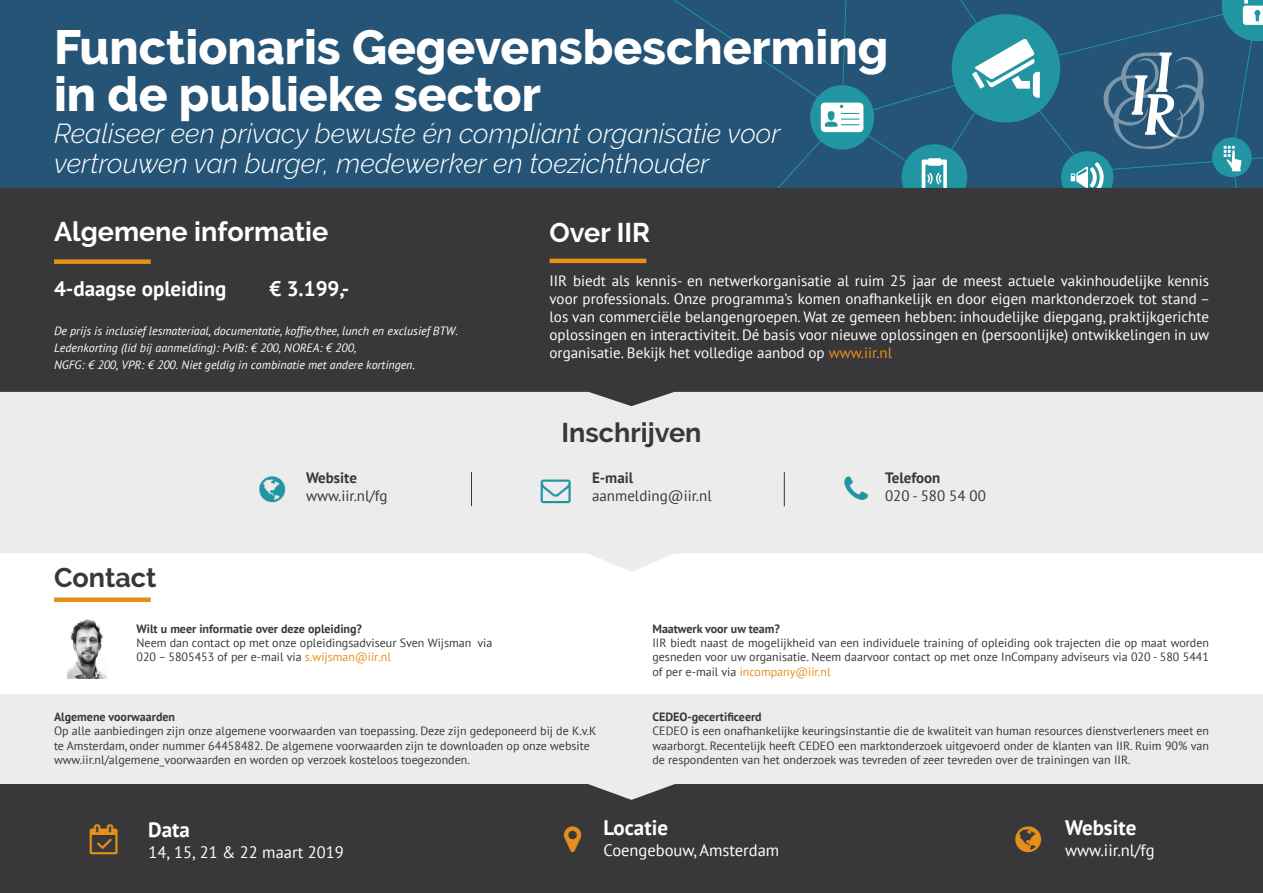
<style>
.page{position:relative;width:1263px;height:893px;background:#fff}
.page>*{position:absolute;margin:0;border:0;box-sizing:border-box;transform-origin:0 0}
.t1{font:800 47.85px/46.5px "Raleway";color:#fff}
.t2{font:italic 300 27.3px/30.2px "Raleway";color:#fff}
.t3{font:700 27px "Raleway";color:#fff}
.t4{font:700 27px "Raleway";color:#38383b}
.t5{font:700 21px "PT Sans";color:#fff}
.t6{font:16.5px "PT Sans";color:#fff}
.t7{font:15px/18px "PT Sans";color:#fff;text-align:justify}
.t8{font:15px "PT Sans";color:#38383b}
.t9{font:700 15px "PT Sans";color:#38383b}
.t10{font:12px/14.4px "PT Sans";color:#38383b}
.t11{font:italic 12px/16.8px "PT Sans";color:#fff}
.t12{font:700 12px "PT Sans";color:#38383b}
.s1{color:#e5901a}
</style>
<div class="page">
<div style="left:0;top:0;width:1263px;height:188px;background:#255477"></div>
<div style="left:0;top:782px;width:1263px;height:111px;background:#38383b"></div>
<svg style="left:0;top:694px;width:1263px;height:106px;background:#d1d1d2"></svg>
<svg style="left:0;top:406px;width:1263px;height:166px;background:#eee"></svg>
<div style="left:0;top:188px;width:1263px;height:218px;background:#38383b"></div>
<img style="left:68px;top:619px;width:38px;height:59px">
<svg style="left:629px;top:0;width:634px;height:198px"></svg>
<div style="left:54px;top:259px;width:97px;height:5px;background:#e5901a"></div>
<hr style="left:471px;top:472px;width:1px;height:34px;background:#38383b">
<hr style="left:784px;top:472px;width:1px;height:34px;background:#38383b">
<hr style="left:550px;top:259px;width:96px;height:4px;background:#e5901a">
<div style="left:54px;top:597px;width:97px;height:5px;background:#e5901a"></div>
<svg style="left:260px;top:476px;width:25px;height:26px"></svg>
<svg style="left:541px;top:479px;width:30px;height:24px"></svg>
<svg style="left:844px;top:476px;width:24px;height:24px"></svg>
<h1 class="t1" style="left:54px;top:24px;width:836px">Functionaris Gegevensbescherming in de publieke sector</h1>
<h2 class="t2" style="left:54px;top:118px;width:728px">Realiseer een privacy bewuste én compliant organisatie voor vertrouwen van burger, medewerker en toezichthouder</h2>
<h3 class="t3" style="left:54px;top:216px;width:276px">Algemene informatie</h3>
<h3 class="t5" style="left:54px;top:275px;width:174px">4-daagse opleiding</h3>
<h3 class="t5" style="left:269px;top:275px;width:81px">€ 3.199,-</h3>
<p class="t11" style="left:54px;top:323px;width:405px">De prijs is inclusief lesmateriaal, documentatie, koffie/thee, lunch en exclusief BTW.<br>Ledenkorting (lid bij aanmelding): PvIB: € 200, NOREA: € 200,<br>NGFG: € 200, VPR: € 200. Niet geldig in combinatie met andere kortingen.</p>
<h3 class="t3" style="left:550px;top:217px;width:102px">Over IIR</h3>
<p class="t7" style="left:550px;top:272px;width:662px">IIR biedt als kennis- en netwerkorganisatie al ruim 25 jaar de meest actuele vakinhoudelijke kennis voor professionals. Onze programma’s komen onafhankelijk en door eigen marktonderzoek tot stand – los van commerciële belangengroepen. Wat ze gemeen hebben: inhoudelijke diepgang, praktijkgerichte oplossingen en interactiviteit. Dé basis voor nieuwe oplossingen en (persoonlijke) ontwikkelingen in uw organisatie. Bekijk het volledige aanbod op <span class="s1">www.iir.nl</span></p>
<h3 class="t4" style="left:561px;top:417px;width:142px">Inschrijven</h3>
<p class="t9" style="left:306px;top:468px;width:52px">Website</p>
<p class="t8" style="left:306px;top:486px;width:83px">www.iir.nl/fg</p>
<p class="t9" style="left:592px;top:468px;width:43px">E-mail</p>
<p class="t8" style="left:592px;top:486px;width:121px">aanmelding@iir.nl</p>
<p class="t9" style="left:885px;top:468px;width:57px">Telefoon</p>
<p class="t8" style="left:885px;top:486px;width:102px">020 - 580 54 00</p>
<h3 class="t4" style="left:54px;top:562px;width:104px">Contact</h3>
<p class="t12" style="left:136px;top:620px;width:227px">Wilt u meer informatie over deze opleiding?</p>
<p class="t10" style="left:136px;top:635px;width:357px">Neem dan contact op met onze opleidingsadviseur Sven Wijsman via<br>020 – 5805453 of per e-mail via <span class="s1">s.wijsman@iir.nl</span></p>
<p class="t12" style="left:652px;top:620px;width:129px">Maatwerk voor uw team?</p>
<p class="t10" style="left:652px;top:635px;width:558px;text-align:justify">IIR biedt naast de mogelijkheid van een individuele training of opleiding ook trajecten die op maat worden gesneden voor uw organisatie. Neem daarvoor contact op met onze InCompany adviseurs via 020 - 580 5441 of per e-mail via <span class="s1">incompany@iir.nl</span></p>
<p class="t12" style="left:54px;top:708px;width:123px">Algemene voorwaarden</p>
<p class="t10" style="left:54px;top:723px;width:544px">Op alle aanbiedingen zijn onze algemene voorwaarden van toepassing. Deze zijn gedeponeerd bij de K.v.K te Amsterdam, onder nummer 64458482. De algemene voorwaarden zijn te downloaden op onze website www.iir.nl/algemene_voorwaarden en worden op verzoek kosteloos toegezonden.</p>
<p class="t12" style="left:652px;top:708px;width:111px">CEDEO-gecertificeerd</p>
<p class="t10" style="left:652px;top:723px;width:558px;text-align:justify">CEDEO is een onafhankelijke keuringsinstantie die de kwaliteit van human resources dienstverleners meet en waarborgt. Recentelijk heeft CEDEO een marktonderzoek uitgevoerd onder de klanten van IIR. Ruim 90% van de respondenten van het onderzoek was tevreden of zeer tevreden over de trainingen van IIR.</p>
<h3 class="t5" style="left:90px;top:815px;width:102px"><span class="s1">▼</span> Data</h3>
<h3 class="t5" style="left:1065px;top:814px;width:73px">Website</h3>
<h3 class="t5" style="left:603px;top:814px;width:66px">Locatie</h3>
<h3 class="t6" style="left:603px;top:839px;width:177px">Coengebouw, Amsterdam</h3>
<h3 class="t6" style="left:1065px;top:839px;width:91px">www.iir.nl/fg</h3>
<h3 class="t6" style="left:148px;top:842px;width:197px">14, 15, 21 &amp; 22 maart 2019</h3>
</div>
